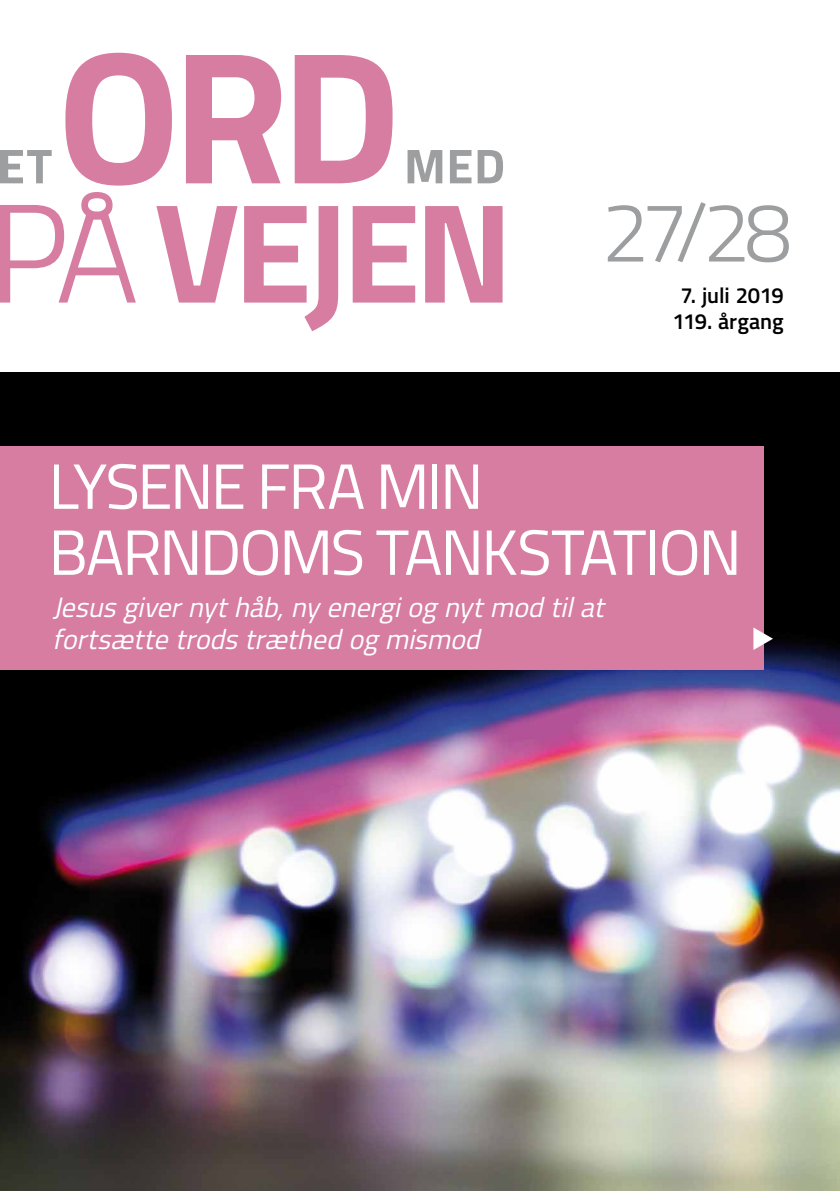
<style>
.page{position:relative;width:840px;height:1191px;background:#fff}
.page>*{position:absolute;margin:0;border:0;box-sizing:border-box;transform-origin:0 0}
.t1{font:300 84px "Titillium";color:#9c9e9f}
.t2{font:64px/66px "Titillium";letter-spacing:-.04em;color:#fff}
.t3{font:italic 28px/32px "Titillium";color:#fff}
.t4{font:600 22px/26px "Titillium";letter-spacing:-.005em;color:#000;text-align:center}
</style>
<div class="page">
<img style="left:0;top:372px;width:839px;height:819px">
<div style="left:0;top:446px;width:763px;height:224px;background:#d67da1"></div>
<svg style="left:753px;top:627px;width:19px;height:23px"></svg>
<svg style="left:407px;top:150px;width:35px;height:33px"></svg>
<svg style="left:450px;top:150px;width:21px;height:33px"></svg>
<svg style="left:477px;top:150px;width:25px;height:33px"></svg>
<svg style="left:0;top:150px;width:52px;height:33px"></svg>
<svg style="left:65px;top:53px;width:107px;height:133px"></svg>
<svg style="left:186px;top:55px;width:95px;height:128px"></svg>
<svg style="left:294px;top:55px;width:98px;height:128px"></svg>
<svg style="left:156px;top:206px;width:81px;height:96px"></svg>
<svg style="left:352px;top:206px;width:63px;height:96px"></svg>
<svg style="left:425px;top:206px;width:77px;height:96px"></svg>
<svg style="left:244px;top:206px;width:94px;height:125px"></svg>
<svg style="left:0;top:192px;width:136px;height:110px"></svg>
<h1 class="t1" style="left:601px;top:171px;width:191px">27/28</h1>
<p class="t4" style="left:672px;top:281px;width:113px">7. juli 2019<br>119. årgang</p>
<h2 class="t2" style="left:49px;top:450px;width:694px">LYSENE FRA MIN<br>BARNDOMS TANKSTATION</h2>
<p class="t3" style="left:53px;top:589px;width:560px">Jesusgivernythåb,nyenergiognytmodtilat fortsættetrodstræthedogmismod</p>
</div>
